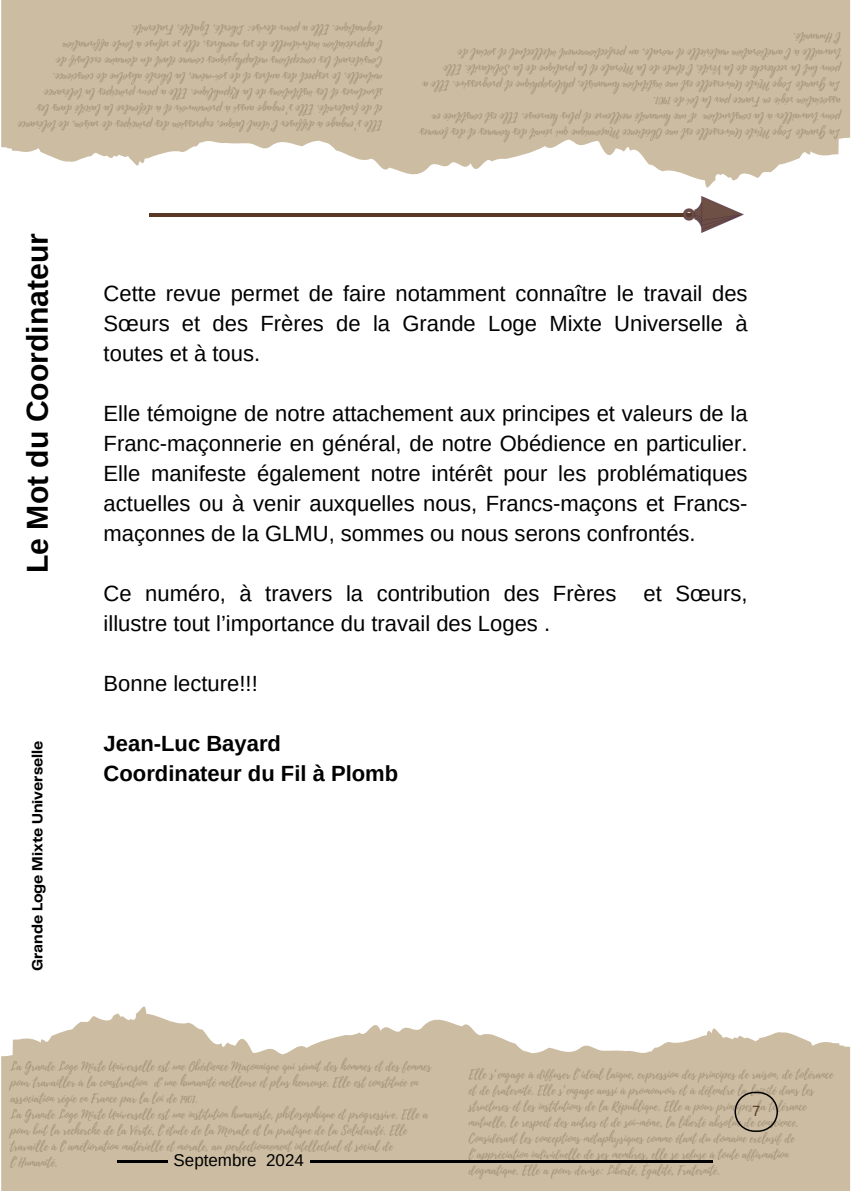
<style>
.page{position:relative;width:851px;height:1191px;background:#fff}
.page>*{position:absolute;margin:0;border:0;box-sizing:border-box;transform-origin:0 0}
.t1{font:700 30.2px "Arimo";color:#000}
.t2{font:22px/30px "Arimo";color:#000;text-align:justify}
.t3{font:700 22px/30px "Arimo";color:#000}
.t4{font:17px "Arimo";color:#000}
.t5{font:700 15.4px "Telegraf";color:#000}
.t6{font:14.8px "Arimo";color:#593825}
.t7{font:12px/16px "Playlist Script";color:#a6977e}
.s1{font-family:"Noto Sans Gurmukhi"}
</style>
<div class="page">
<hr style="left:149px;top:214px;width:561px;height:3px;background:#593825">
<img style="left:683px;top:197px;width:60px;height:36px">
<svg style="left:1px;top:0;width:848px;height:188px;fill:#ccbda2"></svg>
<svg style="left:1px;top:1006px;width:848px;height:185px;fill:#ccbda2"></svg>
<hr style="left:310px;top:1160px;width:402px;height:3px;background:#000">
<hr style="left:117px;top:1160px;width:50px;height:3px;background:#000">
<svg style="left:734px;top:1092px;width:43px;height:40px;background:#b6a890"></svg>
<p class="t7" style="left:382px;top:134px;width:365px;rotate:-180deg">àegagne<span class="s1">’</span>sellE resuff id laédi <span class="s1">’</span>l noi sserpxe, euqïal sed sepi cn i rp ecnaréloted, nos iared<br>ài ssuaegagne <span class="s1">’</span>sellE. é t i nre tarfedt e r i ovuomorp àt e alerdneféd snadé t i c ï al s el<br>serutcurts selte sno i tut i tsn i aled aellE. euq i lbupéR ruop sepi cn i rp al e cnarélot<br>sedtcepserel, elleutum sertua al, emêm- i osedt e . ecne i csnocedeulosbaétrebi l<br>seltnarédi snoC sno i tpe cnoc s euq i syhpat ém udt nat éemmoc f i sul cxee n i amod ed<br>noi tai cérppa<span class="s1">’</span>l sesedelleudividn i àesufereselle, serbmem noi tamr i ffaetuot<br>aellE. euq i tamgod ruop . ét i nretarF, ét i lagÉ, étrebiL:es ived</p>
<p class="t7" style="left:840px;top:93px;width:419px;rotate:-180deg">aL MegoLednarG noi tut i tsn ienutseellesrevi nUetx i aellE. evi ssergorpteeuqihposol ihp, ets i namuh<br>ruop altub aledehcrehc er alededut é <span class="s1">’</span>l, é t i réV M alt eelaro aledeuq i tarp ellE. é t i radi loS<br>àell iavart noi taroi léma<span class="s1">’</span>l ua, elaromteelle i rétam leutcelletn itnemennoi tcefrep lai coste ed<br>. ét i namuH<span class="s1">’</span>l</p>
<p class="t7" style="left:840px;top:109px;width:189px;rotate:-180deg">no i tai cossa nee i gér rapecnarF al . 109 1edi ol</p>
<p class="t7" style="left:696px;top:141px;width:278px;text-indent:-144px;rotate:-180deg">aL MegoLednarG Me c n e i débOe nut s ee ll e s r ev i nUe tx i s edt i nué ri uqeuq i nnoça s emmoh s edt e s emme f<br>sulpteeruell i emét i namuhenu<span class="s1">’</span>d neeéut i tsnoctseellE. esuerueh</p>
<p class="t7" style="left:840px;top:125px;width:139px;rotate:-180deg">ruop rell iavart à al noi tcurtsnoc</p>
<h1 class="t1" style="left:21px;top:573px;width:342px;rotate:-90deg">Le Mot du Coordinateur</h1>
<h4 class="t5" style="left:31px;top:971px;width:232px;rotate:-90deg">Grande Loge Mixte Universelle</h4>
<h3 class="t2" style="left:104px;top:279px;width:645px">Cette revue permet de faire notamment connaître le travail des Sœurs et des Frères de la Grande Loge Mixte Universelle à toutes et à tous.</h3>
<h3 class="t2" style="left:104px;top:399px;width:645px">Elle témoigne de notre attachement aux principes et valeurs de la Franc-maçonnerie en général, de notre Obédience en particulier.<br>Elle manifeste également notre intérêt pour les problématiques actuelles ou à venir auxquelles nous, Francs-maçons et Francs&shy;maçonnes de la GLMU, sommes ou nous serons confrontés.</h3>
<h3 class="t2" style="left:104px;top:579px;width:645px">Ce numéro, à travers la contribution des Frères et Sœurs, illustre tout l’importance du travail des Loges .</h3>
<h3 class="t2" style="left:104px;top:669px;width:155px">Bonne lecture!!!</h3>
<h2 class="t3" style="left:104px;top:729px;width:296px">Jean-Luc Bayard<br>Coordinateur du Fil à Plomb</h2>
<p class="t7" style="left:10px;top:1059px;width:422px">La Grande Loge Mixte Universelle est une Obédience Maçonnique qui réunit des hommes et des femmes pour travailler à la construction d<span class="s1">’</span>une humanité meilleure et plus heureuse. Elle est constituée en</p>
<p class="t7" style="left:10px;top:1091px;width:189px">association régie en France par la loi de 1901.</p>
<p class="t7" style="left:10px;top:1107px;width:419px">La Grande Loge Mixte Universelle est une institution humaniste, philosophique et progressive. Elle a pour but la recherche de la Vérité, l<span class="s1">’</span>étude de la Morale et la pratique de la Solidarité. Elle travaille à l<span class="s1">’</span>amélioration matérielle et morale, au perfectionnement intellectuel et social de l<span class="s1">’</span>Humanité.</p>
<p class="t4" style="left:173px;top:1150px;width:132px">Septembre 2024</p>
<p class="t7" style="left:468px;top:1067px;width:365px">Elle s<span class="s1">’</span>engage à diffuser l<span class="s1">’</span>idéal laïque, expression des principes de raison, de tolérance et de fraternité. Elle s<span class="s1">’</span>engage aussi à promouvoir et à défendre la laïcité dans les structures et les institutions de la République. Elle a pour principes la tolérance mutuelle, le respect des autres et de soi-même, la liberté absolue de conscience.<br>Considérant les conceptions métaphysiques comme étant du domaine exclusif de l<span class="s1">’</span>appréciation individuelle de ses membres, elle se refuse à toute affirmation dogmatique. Elle a pour devise: Liberté, Égalité, Fraternité.</p>
<p class="t6" style="left:751px;top:1102px;width:10px">7</p>
</div>
